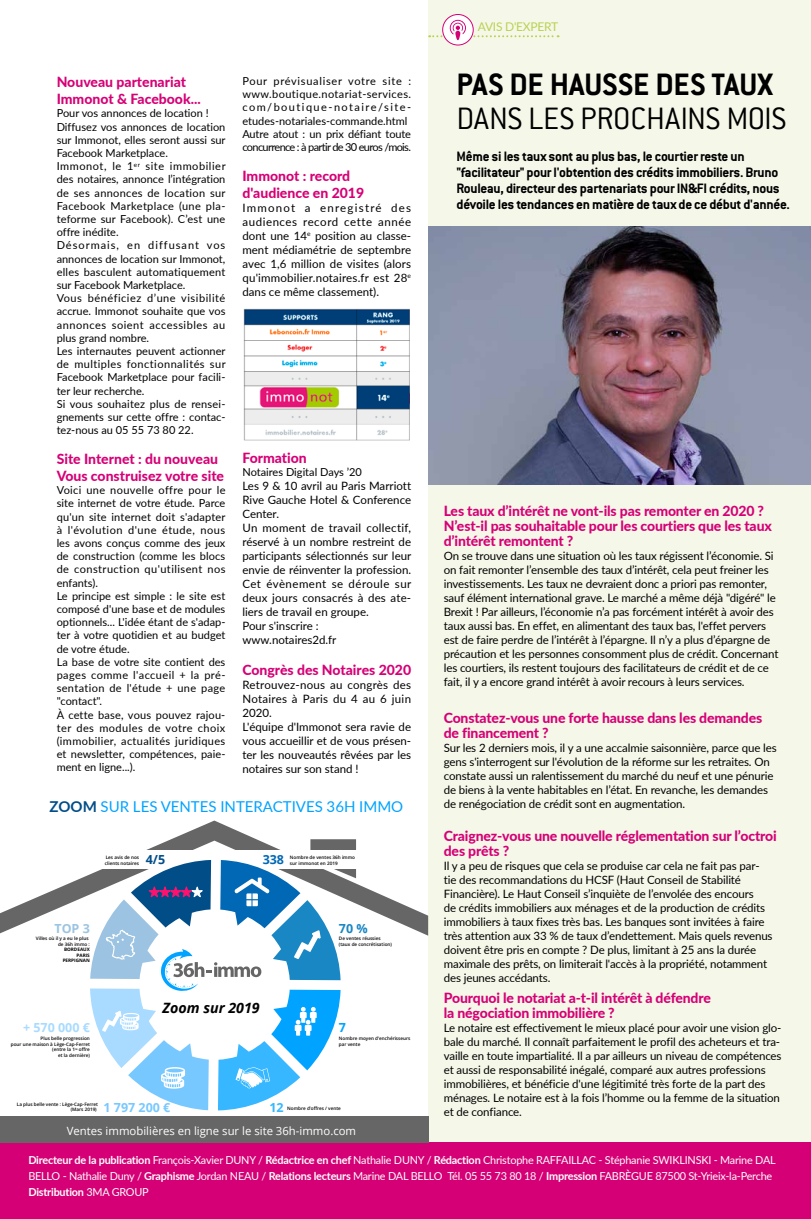
<style>
.page{position:relative;width:811px;height:1219px;background:#fff}
.page>*{position:absolute;margin:0;border:0;box-sizing:border-box;transform-origin:0 0}
.t1{font:300 34px "Conduit ITC";letter-spacing:-.015em;color:#000}
.t2{font:700 34px "Conduit ITC";color:#000}
.t3{font:700 15px/16px "Conduit ITC";letter-spacing:-.02em;color:#000}
.t4{font:15px "Lato";color:#00a3ff}
.t5{font:italic 700 14.2px "Open Sans";color:#000}
.t6{font:800 14px/15px "Lato";letter-spacing:-.01em;color:#d60076}
.t7{font:700 12.5px "Open Sans";color:#77c8ff}
.t8{font:700 12.5px "Open Sans";color:#a8dbff}
.t9{font:700 12.5px "Open Sans";color:#9cc4e2}
.t10{font:700 12.5px "Open Sans";color:#0068b5}
.t11{font:700 12.5px "Open Sans";color:#1987c4}
.t12{font:700 12.5px "Open Sans";color:#004d88}
.t13{font:700 12.5px "Open Sans";color:#36b7ff}
.t14{font:700 12.5px "Open Sans";color:#00a3ff}
.t15{font:12px "Lato";letter-spacing:-.02em;color:#bad150}
.t16{font:11.5px/14px "Lato";letter-spacing:-.01em;color:#000}
.t17{font:11.3px "Open Sans";color:#fff}
.t18{font:11px/13.2px "Lato";color:#000}
.t19{font:11px/16px "Lato";letter-spacing:-.02em;color:#fff}
.t20{font:600 4.7px/5.6px "Open Sans";color:#000}
.t21{font:700 4.7px/5.6px "Open Sans";color:#000;text-align:right}
.s1{font-weight:700;color:#004d88}
.s2{font-weight:700}
</style>
<div class="page">
<div style="left:428px;top:0;width:383px;height:1142px;background:#f5f8e9"></div>
<div style="left:0;top:1142px;width:811px;height:77px;background:#d60076"></div>
<svg style="left:443px;top:15px;width:30px;height:30px"></svg>
<svg style="left:455px;top:31px;width:5px;height:9px"></svg>
<svg style="left:429px;top:20px;width:129px;height:17px"></svg>
<div style="left:442px;top:14px;width:31px;height:31px;border:1px solid #d60076;border-radius:50%"></div>
<div style="left:0;top:1116px;width:428px;height:27px;background:#666"></div>
<svg style="left:0;top:820px;width:428px;height:116px"></svg>
<div style="left:79px;top:851px;width:132px;height:18px;background:#fff"></div>
<div style="left:233px;top:851px;width:139px;height:18px;background:#fff"></div>
<svg style="left:90px;top:839px;width:266px;height:271px"></svg>
<img style="left:243px;top:308px;width:166px;height:132px">
<img style="left:428px;top:227px;width:383px;height:258px">
<p class="t6" style="left:57px;top:73px;width:145px;line-height:16.8px">Nouveau partenariat<br>Immonot &amp; Facebook...</p>
<p class="t18" style="left:57px;top:106px;width:170px">Pour vos annonces de location !<br>Diffusez vos annonces de location sur Immonot, elles seront aussi sur<br>Facebook Marketplace.<br>Immonot, le 1<sup>er</sup> site immobilier des notaires, annonce l’intégration de ses annonces de location sur<br>Facebook Marketplace (une pla&shy;teforme sur Facebook). C’est une offre inédite.<br>Désormais, en diffusant vos annonces de location sur Immonot, elles basculent automatiquement sur Facebook Marketplace.<br>Vous bénéficiez d’une visibilité accrue. Immonot souhaite que vos annonces soient accessibles au plus grand nombre.<br>Les internautes peuvent actionner de multiples fonctionnalités sur<br>Facebook Marketplace pour facili&shy;ter leur recherche.<br>Si vous souhaitez plus de rensei&shy;gnements sur cette offre : contac&shy;tez-nous au 05 55 73 80 22.</p>
<p class="t6" style="left:57px;top:450px;width:169px;line-height:16.8px">Site Internet : du nouveau<br>Vous construisez votre site</p>
<p class="t18" style="left:57px;top:483px;width:170px">Voici une nouvelle offre pour le site internet de votre étude. Parce qu'un site internet doit s'adapter à l'évolution d'une étude, nous les avons conçus comme des jeux de construction (comme les blocs de construction qu'utilisent nos enfants).<br>Le principe est simple : le site est composé d'une base et de modules optionnels... L'idée étant de s'adap&shy;ter à votre quotidien et au budget de votre étude.<br>La base de votre site contient des pages comme l'accueil + la pré&shy;sentation de l'étude + une page "contact".<br>À cette base, vous pouvez rajou&shy;ter des modules de votre choix (immobilier, actualités juridiques et newsletter, compétences, paie&shy;ment en ligne...).</p>
<p class="t18" style="left:242px;top:74px;width:170px">Pour prévisualiser votre site : www.boutique.notariat-services. com/boutique-notaire/site&shy;etudes-notariales-commande.html Autre atout : un prix défiant toute concurrence : à partir de 30 euros /mois.</p>
<p class="t6" style="left:242px;top:167px;width:123px;line-height:16.8px">Immonot : record d'audience en 2019</p>
<p class="t16" style="left:242px;top:200px;width:170px;text-align:justify">Immonot a enregistré des audiences record cette année dont une 14<sup>e</sup> position au classe&shy;ment médiamétrie de septembre avec 1,6 million de visites (alors qu'immobilier.notaires.fr est 28<sup>e </sup>dans ce même classement).</p>
<p class="t6" style="left:242px;top:449px;width:66px">Formation</p>
<p class="t18" style="left:242px;top:465px;width:121px">Notaires Digital Days ’20</p>
<p class="t16" style="left:242px;top:478px;width:170px">Les 9 &amp; 10 avril au Paris Marriott<br>Rive Gauche Hotel &amp; Conference<br>Center.<br>Un moment de travail collectif, réservé à un nombre restreint de participants sélectionnés sur leur envie de réinventer la profession.<br>Cet évènement se déroule sur deux jours consacrés à des ate&shy;liers de travail en groupe.<br>Pour s'inscrire : www.notaires2d.fr</p>
<p class="t6" style="left:242px;top:661px;width:170px">Congrès des Notaires 2020</p>
<p class="t16" style="left:242px;top:677px;width:170px">Retrouvez-nous au congrès des<br>Notaires à Paris du 4 au 6 juin<br>2020.<br>L'équipe d'Immonot sera ravie de vous accueillir et de vous présen&shy;ter les nouveautés rêvées par les notaires sur son stand !</p>
<h2 class="t4" style="left:50px;top:796px;width:355px"><span class="s1">ZOOM</span> SUR LES VENTES INTERACTIVES 36H IMMO</h2>
<p class="t12" style="left:146px;top:851px;width:21px">4/5</p>
<p class="t20" style="left:105px;top:855px;width:36px">Les avis de nos clients notaires</p>
<p class="t10" style="left:263px;top:851px;width:23px">338</p>
<p class="t20" style="left:290px;top:855px;width:67px">Nombre de ventes 36h immo sur immonot en 2019</p>
<p class="t9" style="left:54px;top:920px;width:37px">TOP 3</p>
<p class="t20" style="left:36px;top:935px;width:55px;text-align:right">Villes où il y a eu le plus de 36h immo :</p>
<p class="t21" style="left:63px;top:947px;width:29px">BORDEAUX<br>PARIS<br>PERPIGNAN</p>
<p class="t8" style="left:23px;top:1019px;width:68px">+ 570 000 €</p>
<p class="t20" style="left:11px;top:1035px;width:80px;text-align:right">Plus belle progression<br>pour une maison à Lège-Cap-Ferret (entre la 1<sup>re</sup> offre<br>et la dernière)</p>
<p class="t5" style="left:162px;top:997px;width:99px">Zoom sur 2019</p>
<p class="t11" style="left:339px;top:920px;width:30px">70 %</p>
<p class="t20" style="left:339px;top:935px;width:55px">De ventes réussies (taux de concrétisation)</p>
<p class="t14" style="left:339px;top:1019px;width:9px">7</p>
<p class="t20" style="left:339px;top:1035px;width:73px">Nombre moyen d’enchérisseurs par vente</p>
<p class="t20" style="left:17px;top:1101px;width:83px;text-align:right">La plus belle vente : Lège-Cap-Ferret (Mars 2019)</p>
<p class="t7" style="left:103px;top:1098px;width:68px">1 797 200 €</p>
<p class="t13" style="left:269px;top:1098px;width:16px">12</p>
<p class="t20" style="left:287px;top:1105px;width:55px">Nombre d’offres / vente</p>
<p class="t17" style="left:67px;top:1123px;width:291px">Ventes immobilières en ligne sur le site 36h-immo.com</p>
<p class="t15" style="left:478px;top:18px;width:82px">AVIS D'EXPERT</p>
<h1 class="t2" style="left:456px;top:64px;width:318px">PAS DE HAUSSE DES TAUX</h1>
<h1 class="t1" style="left:456px;top:100px;width:331px">DANS LES PROCHAINS MOIS</h1>
<p class="t3" style="left:456px;top:148px;width:335px">Même si les taux sont au plus bas, le courtier reste un "facilitateur" pour l'obtention des crédits immobiliers. Bruno Rouleau, directeur des partenariats pour IN&amp;FI crédits, nous dévoile les tendances en matière de taux de ce début d'année.</p>
<p class="t6" style="left:444px;top:503px;width:330px">Les taux d’intérêt ne vont-ils pas remonter en 2020 ?<br>N’est-il pas souhaitable pour les courtiers que les taux d’intérêt remontent ?</p>
<p class="t16" style="left:444px;top:549px;width:336px">On se trouve dans une situation où les taux régissent l’économie. Si on fait remonter l’ensemble des taux d’intérêt, cela peut freiner les investissements. Les taux ne devraient donc a priori pas remonter, sauf élément international grave. Le marché a même déjà "digéré" le Brexit ! Par ailleurs, l’économie n’a pas forcément intérêt à avoir des taux aussi bas. En effet, en alimentant des taux bas, l'effet pervers est de faire perdre de l’intérêt à l’épargne. Il n’y a plus d’épargne de précaution et les personnes consomment plus de crédit. Concernant les courtiers, ils restent toujours des facilitateurs de crédit et de ce fait, il y a encore grand intérêt à avoir recours à leurs services.</p>
<p class="t6" style="left:444px;top:710px;width:320px">Constatez-vous une forte hausse dans les demandes de financement ?</p>
<p class="t16" style="left:444px;top:740px;width:334px">Sur les 2 derniers mois, il y a une accalmie saisonnière, parce que les gens s'interrogent sur l'évolution de la réforme sur les retraites. On constate aussi un ralentissement du marché du neuf et une pénurie de biens à la vente habitables en l’état. En revanche, les demandes de renégociation de crédit sont en augmentation.</p>
<p class="t6" style="left:444px;top:828px;width:334px">Craignez-vous une nouvelle réglementation sur l’octroi des prêts ?</p>
<p class="t16" style="left:444px;top:858px;width:330px">Il y a peu de risques que cela se produise car cela ne fait pas par&shy;tie des recommandations du HCSF (Haut Conseil de Stabilité Financière). Le Haut Conseil s’inquiète de l’envolée des encours<br>de crédits immobiliers aux ménages et de la production de crédits immobiliers à taux fixes très bas. Les banques sont invitées à faire très attention aux 33 % de taux d’endettement. Mais quels revenus doivent être pris en compte ? De plus, limitant à 25 ans la durée maximale des prêts, on limiterait l'accès à la propriété, notamment des jeunes accédants.</p>
<p class="t6" style="left:444px;top:990px;width:269px">Pourquoi le notariat a-t-il intérêt à défendre la négociation immobilière ?</p>
<p class="t16" style="left:444px;top:1020px;width:339px">Le notaire est effectivement le mieux placé pour avoir une vision glo&shy;bale du marché. Il connaît parfaitement le profil des acheteurs et tra&shy;vaille en toute impartialité. Il a par ailleurs un niveau de compétences et aussi de responsabilité inégalé, comparé aux autres professions immobilières, et bénéficie d'une légitimité très forte de la part des ménages. Le notaire est à la fois l’homme ou la femme de la situation et de confiance.</p>
<p class="t19" style="left:28px;top:1152px;width:749px"><span class="s2">Directeur de la publication</span> François-Xavier DUNY / <span class="s2">Rédactrice en chef</span> Nathalie DUNY / <span class="s2">Rédaction</span> Christophe RAFFAILLAC - Stéphanie SWIKLINSKI - Marine DAL<br>BELLO - Nathalie Duny / <span class="s2">Graphisme</span> Jordan NEAU / <span class="s2">Relations lecteurs</span> Marine DAL BELLO Tél. 05 55 73 80 18 / <span class="s2">Impression</span> FABRÈGUE 87500 St-Yrieix-la-Perche<br><span class="s2">Distribution</span> 3MA GROUP</p>
</div>
